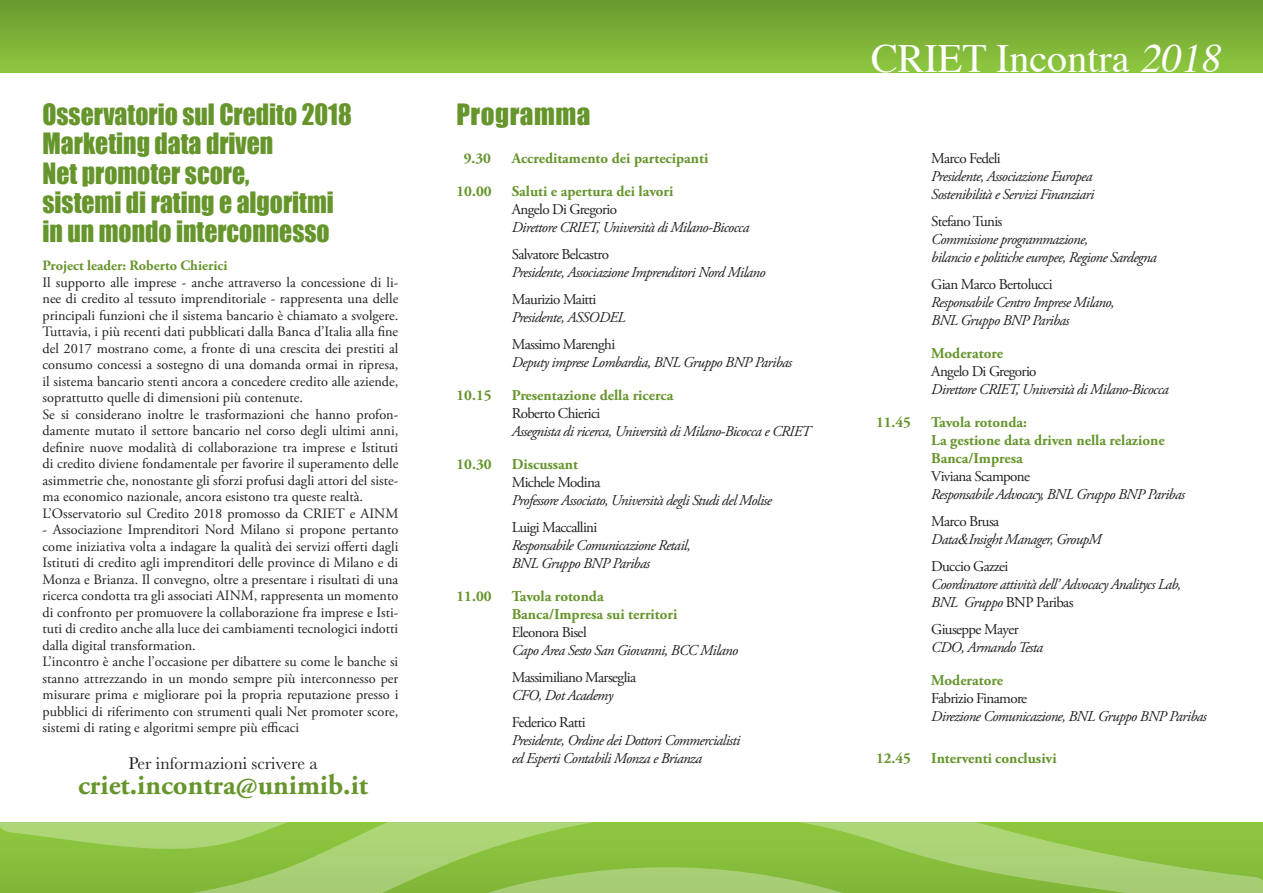
<style>
.page{position:relative;width:1263px;height:893px;background:#fff}
.page>*{position:absolute;margin:0;border:0;box-sizing:border-box;transform-origin:0 0}
.t1{font:40.05px "Times";color:#fff}
.t2{font:700 28.5px "Adobe Garamond Pro";color:#66952c}
.t3{font:27px/29.4px "Impact";color:#66952c;scale:.95 1}
.t4{font:27px "Impact";letter-spacing:.02em;color:#66952c}
.t5{font:17.55px "Baskerville";color:#231f20}
.t6{font:italic 15px "Adobe Garamond Pro";letter-spacing:-.04em;color:#231f20}
.t7{font:15px "Adobe Garamond Pro";letter-spacing:-.04em;color:#231f20}
.t8{font:700 15px "Adobe Garamond Pro";color:#66952c}
.t9{font:14.25px/16.5px "Adobe Garamond Pro";color:#231f20;text-align:justify}
.t10{font:700 14.25px "Adobe Garamond Pro";color:#66952c}
.s1{font-style:italic}
.s2{font-family:"Times"}
</style>
<div class="page">
<div style="left:0;top:0;width:1263px;height:72px;background:linear-gradient(to bottom,#69982e,#8dc73f)"></div>
<svg style="left:0;top:822px;width:1263px;height:71px;background:#96c953"></svg>
<svg style="left:0;top:864px;width:1221px;height:29px;background:#93c254"></svg>
<p class="t3" style="left:43px;top:99px;width:327px">Osservatorio sul Credito 2018<br>Marketing data driven</p>
<p class="t3" style="left:43px;top:158px;width:219px">Net promoter score,</p>
<p class="t3" style="left:43px;top:187px;width:308px">sistemi di rating e algoritmi</p>
<p class="t3" style="left:43px;top:216px;width:304px">in un mondo interconnesso</p>
<p class="t10" style="left:43px;top:257px;width:186px">Project leader: Roberto Chierici</p>
<p class="t9" style="left:43px;top:274px;width:357px">Il supporto alle imprese - anche attraverso la concessione di li&shy;nee di credito al tessuto imprenditoriale - rappresenta una delle principali funzioni che il sistema bancario è chiamato a svolgere.<br>Tuttavia, i più recenti dati pubblicati dalla Banca d’Italia alla fine del 2017 mostrano come, a fronte di una crescita dei prestiti al consumo concessi a sostegno di una domanda ormai in ripresa, il sistema bancario stenti ancora a concedere credito alle aziende, soprattutto quelle di dimensioni più contenute.</p>
<p class="t9" style="left:43px;top:406px;width:357px">Se si considerano inoltre le trasformazioni che hanno profon&shy;damente mutato il settore bancario nel corso degli ultimi anni, definire nuove modalità di collaborazione tra imprese e Istituti di credito diviene fondamentale per favorire il superamento delle asimmetrie che, nonostante gli sforzi profusi dagli attori del siste&shy;ma economico nazionale, ancora esistono tra queste realtà.</p>
<p class="t9" style="left:43px;top:505px;width:357px">L’Osservatorio sul Credito 2018 promosso da CRIET e AINM</p>
<p class="t9" style="left:43px;top:522px;width:357px">- Associazione Imprenditori Nord Milano si propone pertanto come iniziativa volta a indagare la qualità dei servizi offerti dagli Istituti di credito agli imprenditori delle province di Milano e di Monza e Brianza. Il convegno, oltre a presentare i risultati di una ricerca condotta tra gli associati AINM, rappresenta un momento di confronto per promuovere la collaborazione fra imprese e Isti&shy;tuti di credito anche alla luce dei cambiamenti tecnologici indotti dalla digital transformation.</p>
<p class="t9" style="left:43px;top:654px;width:357px">L’incontro è anche l’occasione per dibattere su come le banche si stanno attrezzando in un mondo sempre più interconnesso per misurare prima e migliorare poi la propria reputazione presso i pubblici di riferimento con strumenti quali Net promoter score, sistemi di rating e algoritmi sempre più efficaci</p>
<p class="t5" style="left:128px;top:752px;width:191px">Per informazioni scrivere a</p>
<p class="t2" style="left:78px;top:768px;width:291px">criet.incontra@unimib.it</p>
<p class="t4" style="left:456px;top:93px;width:135px">Programma</p>
<p class="t8" style="left:464px;top:149px;width:29px">9.30</p>
<p class="t8" style="left:512px;top:149px;width:198px">Accreditamento dei partecipanti</p>
<p class="t8" style="left:456px;top:182px;width:37px">10.00</p>
<p class="t8" style="left:512px;top:182px;width:163px">Saluti e apertura dei lavori</p>
<p class="t7" style="left:512px;top:200px;width:107px">Angelo Di Gregorio</p>
<p class="t6" style="left:512px;top:218px;width:239px">Direttore CRIET, Università di Milano-Bicocca</p>
<p class="t7" style="left:512px;top:245px;width:99px">Salvatore Belcastro</p>
<p class="t6" style="left:512px;top:263px;width:255px">Presidente, Associazione Imprenditori Nord Milano</p>
<p class="t7" style="left:512px;top:290px;width:86px">Maurizio Maitti</p>
<p class="t6" style="left:512px;top:308px;width:115px">Presidente, ASSODEL</p>
<p class="t7" style="left:512px;top:335px;width:105px">Massimo Marenghi</p>
<p class="t6" style="left:512px;top:353px;width:282px">Deputy imprese Lombardia, BNL Gruppo BNP Paribas</p>
<p class="t8" style="left:456px;top:386px;width:37px">10.15</p>
<p class="t8" style="left:512px;top:386px;width:163px">Presentazione della ricerca</p>
<p class="t7" style="left:512px;top:404px;width:90px">Roberto Chierici</p>
<p class="t6" style="left:512px;top:422px;width:301px">Assegnista di ricerca, Università di Milano-Bicocca e CRIET</p>
<p class="t8" style="left:456px;top:455px;width:37px">10.30</p>
<p class="t8" style="left:512px;top:455px;width:68px">Discussant</p>
<p class="t7" style="left:512px;top:473px;width:90px">Michele Modina</p>
<p class="t6" style="left:512px;top:491px;width:262px">Professore Associato, Università degli Studi del Molise</p>
<p class="t7" style="left:512px;top:518px;width:87px">Luigi Maccallini</p>
<p class="t6" style="left:512px;top:536px;width:180px">Responsabile Comunicazione Retail,</p>
<p class="t6" style="left:512px;top:554px;width:140px">BNL Gruppo BNP Paribas</p>
<p class="t8" style="left:456px;top:587px;width:37px">11.00</p>
<p class="t8" style="left:512px;top:587px;width:93px">Tavola rotonda</p>
<p class="t8" style="left:512px;top:605px;width:167px">Banca/Impresa sui territori</p>
<p class="t7" style="left:512px;top:623px;width:76px">Eleonora Bisel</p>
<p class="t6" style="left:512px;top:641px;width:228px">Capo Area Sesto San Giovanni, BCC Milano</p>
<p class="t7" style="left:512px;top:668px;width:126px">Massimiliano Marseglia</p>
<p class="t6" style="left:512px;top:686px;width:103px">CFO, Dot Academy</p>
<p class="t7" style="left:512px;top:713px;width:75px">Federico Ratti</p>
<p class="t6" style="left:512px;top:731px;width:230px">Presidente, Ordine dei Dottori Commercialisti</p>
<p class="t6" style="left:512px;top:749px;width:192px">ed Esperti Contabili Monza e Brianza</p>
<p class="t1" style="left:871px;top:21px;width:363px">CRIET Incontra <span class="s1">2018</span></p>
<p class="t7" style="left:931px;top:149px;width:71px">Marco Fedeli</p>
<p class="t6" style="left:931px;top:167px;width:163px">Presidente, Associazione Europea</p>
<p class="t6" style="left:931px;top:185px;width:164px">Sostenibilità e Servizi Finanziari</p>
<p class="t7" style="left:931px;top:212px;width:73px">Stefano Tunis</p>
<p class="t6" style="left:931px;top:230px;width:159px">Commissione programmazione,</p>
<p class="t6" style="left:931px;top:248px;width:227px">bilancio e politiche europee, Regione Sardegna</p>
<p class="t7" style="left:931px;top:275px;width:123px">Gian Marco Bertolucci</p>
<p class="t6" style="left:931px;top:293px;width:185px">Responsabile Centro Imprese Milano,</p>
<p class="t6" style="left:931px;top:311px;width:140px">BNL Gruppo BNP Paribas</p>
<p class="t8" style="left:931px;top:344px;width:73px">Moderatore</p>
<p class="t7" style="left:931px;top:362px;width:107px">Angelo Di Gregorio</p>
<p class="t6" style="left:931px;top:380px;width:239px">Direttore CRIET, Università di Milano-Bicocca</p>
<p class="t8" style="left:876px;top:413px;width:37px">11.45</p>
<p class="t8" style="left:931px;top:413px;width:97px">Tavola rotonda:</p>
<p class="t8" style="left:931px;top:431px;width:235px">La gestione data driven nella relazione</p>
<p class="t8" style="left:931px;top:449px;width:93px">Banca/Impresa</p>
<p class="t7" style="left:931px;top:467px;width:100px">Viviana Scampone</p>
<p class="t6" style="left:931px;top:485px;width:255px">Responsabile Advocacy, BNL Gruppo BNP Paribas</p>
<p class="t7" style="left:931px;top:512px;width:70px">Marco Brusa</p>
<p class="t6" style="left:931px;top:530px;width:172px">Data<span class="s2">&amp;</span>Insight Manager, GroupM</p>
<p class="t7" style="left:931px;top:557px;width:79px">Duccio Gazzei</p>
<p class="t6" style="left:931px;top:575px;width:251px">Coordinatore attività dell’ Advocacy Analitycs Lab,</p>
<p class="t7" style="left:931px;top:593px;width:144px"><span class="s1">BNL Gruppo</span> BNP Paribas</p>
<p class="t7" style="left:931px;top:620px;width:89px">Giuseppe Mayer</p>
<p class="t6" style="left:931px;top:638px;width:113px">CDO, Armando Testa</p>
<p class="t8" style="left:931px;top:671px;width:73px">Moderatore</p>
<p class="t7" style="left:931px;top:689px;width:97px">Fabrizio Finamore</p>
<p class="t6" style="left:931px;top:707px;width:277px">Direzione Comunicazione, BNL Gruppo BNP Paribas</p>
<p class="t8" style="left:876px;top:749px;width:37px">12.45</p>
<p class="t8" style="left:931px;top:749px;width:127px">Interventi conclusivi</p>
</div>
